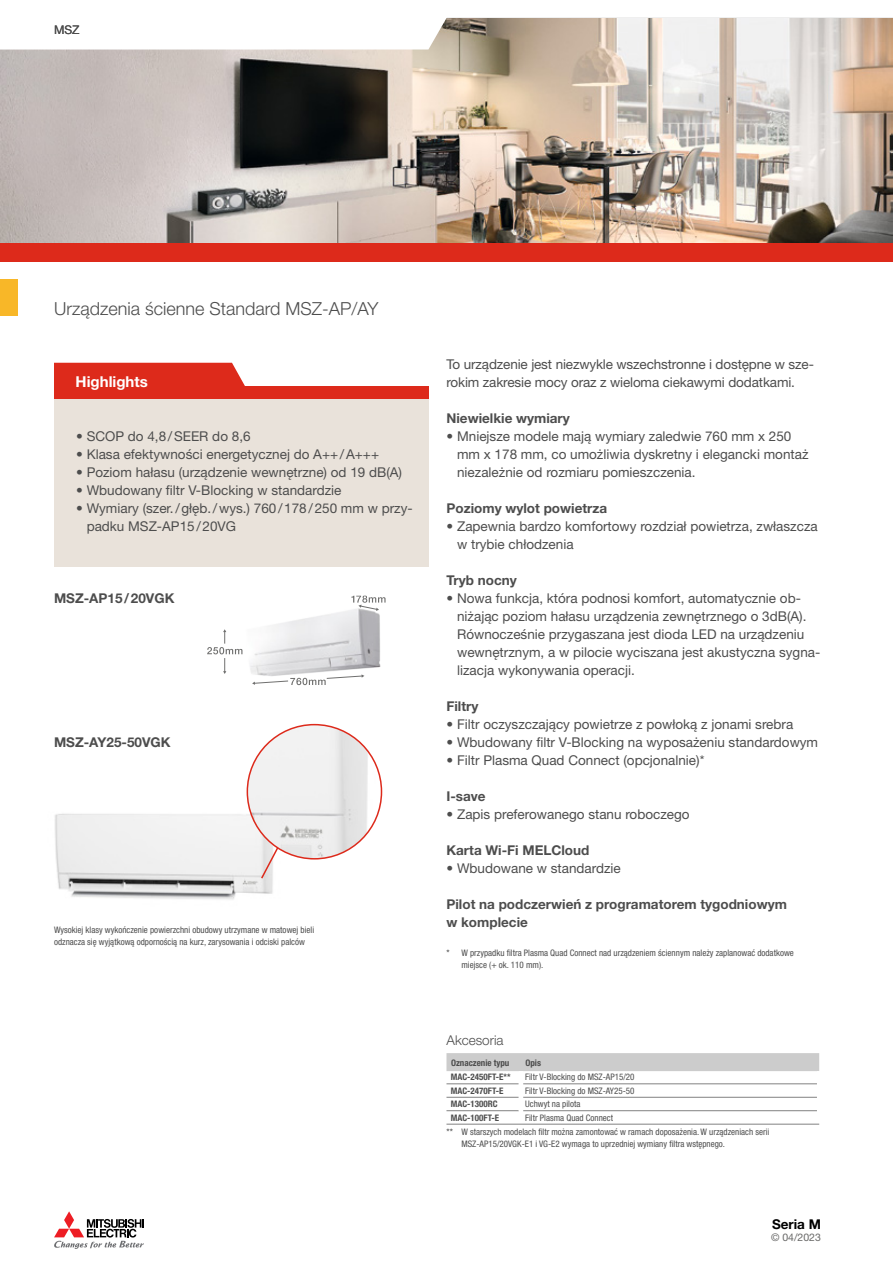
<style>
.page{position:relative;width:893px;height:1263px;background:#fff}
.page>*{position:absolute;margin:0;border:0;box-sizing:border-box;transform-origin:0 0}
.t1{font:300 18px "Helvetica Neue LT Pro";color:#4d4d4d}
.t2{font:700 15px "Helvetica Neue LT Pro";color:#fff}
.t3{font:13.5px/18px "Helvetica Neue LT Pro";color:#4d4d4d}
.t4{font:700 13.5px/18px "Helvetica Neue LT Pro";color:#4d4d4d}
.t5{font:13.5px "Helvetica Neue LT Pro";color:#000}
.t6{font:300 13.5px "Helvetica Neue LT Pro";color:#4d4d4d}
.t7{font:700 13.5px "Helvetica Neue LT Pro";color:#000}
.t8{font:12px "Helvetica Neue LT Pro";color:#4d4d4d}
.t9{font:condensed 9px/12px "Helvetica Neue LT Pro";color:#4d4d4d}
.t10{font:700 condensed 9px "Helvetica Neue LT Pro";color:#4d4d4d}
.s1{font-size:10.5px;color:#686867}
.s2{font-size:12px}
</style>
<div class="page">
<img style="left:0;top:18px;width:893px;height:225px">
<svg style="left:0;top:17px;width:457px;height:33px"></svg>
<div style="left:0;top:243px;width:893px;height:18px;background:#dd2a1b"></div>
<div style="left:0;top:279px;width:18px;height:36px;background:#f8b728"></div>
<div style="left:54px;top:399px;width:374px;height:168px;background:#e8e1d9"></div>
<div style="left:54px;top:363px;width:191px;height:24px;background:#dd2a1b"></div>
<div style="left:54px;top:387px;width:374px;height:12px;background:#dd2a1b"></div>
<img style="left:250px;top:610px;width:131px;height:64px">
<svg style="left:207px;top:629px;width:35px;height:45px"></svg>
<svg style="left:351px;top:595px;width:35px;height:16px"></svg>
<svg style="left:255px;top:674px;width:110px;height:5px"></svg>
<img style="left:252px;top:679px;width:74px;height:7px">
<img style="left:55px;top:804px;width:218px;height:96px">
<svg style="left:260px;top:832px;width:44px;height:48px"></svg>
<img style="left:247px;top:725px;width:134px;height:134px;border-radius:67px">
<div style="left:446px;top:1053px;width:373px;height:18px;background:#ccc"></div>
<hr style="left:446px;top:1083px;width:73px;height:1px;background:#828282">
<hr style="left:446px;top:1097px;width:73px;height:1px;background:#828282">
<hr style="left:446px;top:1110px;width:73px;height:1px;background:#828282">
<hr style="left:446px;top:1124px;width:75px;height:1px;background:#828282">
<hr style="left:521px;top:1124px;width:298px;height:1px;background:#828282">
<hr style="left:523px;top:1083px;width:294px;height:1px;background:#828282">
<hr style="left:523px;top:1097px;width:294px;height:1px;background:#828282">
<hr style="left:523px;top:1110px;width:294px;height:1px;background:#828282">
<svg style="left:54px;top:1211px;width:90px;height:38px"></svg>
<p class="t8" style="left:54px;top:23px;width:27px">MSZ</p>
<h1 class="t1" style="left:54px;top:298px;width:326px">Urządzenia ścienne Standard MSZ-AP/AY</h1>
<p class="t2" style="left:76px;top:372px;width:74px">Highlights</p>
<p class="t3" style="left:76px;top:427px;width:176px">• SCOP do 4,8/SEER do 8,6</p>
<p class="t3" style="left:76px;top:445px;width:305px">• Klasa efektywności energetycznej do A++/A+++</p>
<p class="t3" style="left:76px;top:463px;width:328px">• Poziom hałasu (urządzenie wewnętrzne) od 19 dB(A)</p>
<p class="t3" style="left:76px;top:481px;width:267px">• Wbudowany filtr V-Blocking w standardzie</p>
<p class="t3" style="left:87px;top:499px;width:328px;text-indent:-11px">• Wymiary (szer./głęb./wys.) 760/178/250 mm w przy&shy;padku MSZ-AP15/20VG</p>
<p class="t4" style="left:54px;top:589px;width:122px">MSZ-AP15/20VGK</p>
<p class="t4" style="left:54px;top:733px;width:118px">MSZ-AY25-50VGK</p>
<p class="t9" style="left:54px;top:923px;width:262px">Wysokiej klasy wykończenie powierzchni obudowy utrzymane w matowej bieli odznacza się wyjątkową odpornością na kurz, zarysowania i odciski palców</p>
<p class="t3" style="left:446px;top:355px;width:369px">To urządzenie jest niezwykle wszechstronne i dostępne w sze&shy;rokim zakresie mocy oraz z wieloma ciekawymi dodatkami.</p>
<p class="t4" style="left:446px;top:409px;width:125px">Niewielkie wymiary</p>
<p class="t3" style="left:457px;top:427px;width:353px;text-indent:-11px">• Mniejsze modele mają wymiary zaledwie 760 mm x 250 mm x 178 mm, co umożliwia dyskretny i elegancki montaż niezależnie od rozmiaru pomieszczenia.</p>
<p class="t4" style="left:446px;top:499px;width:162px">Poziomy wylot powietrza</p>
<p class="t3" style="left:457px;top:517px;width:362px;text-indent:-11px">• Zapewnia bardzo komfortowy rozdział powietrza, zwłaszcza w trybie chłodzenia</p>
<p class="t4" style="left:446px;top:571px;width:72px">Tryb nocny</p>
<p class="t3" style="left:457px;top:589px;width:365px;text-indent:-11px">• Nowa funkcja, która podnosi komfort, automatycznie ob&shy;niżając poziom hałasu urządzenia zewnętrznego o 3dB(A).<br>Równocześnie przygaszana jest dioda LED na urządzeniu wewnętrznym, a w pilocie wyciszana jest akustyczna sygna&shy;lizacja wykonywania operacji.</p>
<p class="t4" style="left:446px;top:697px;width:33px">Filtry</p>
<p class="t3" style="left:446px;top:715px;width:348px">• Filtr oczyszczający powietrze z powłoką z jonami srebra</p>
<p class="t3" style="left:446px;top:733px;width:373px">• Wbudowany filtr V-Blocking na wyposażeniu standardowym</p>
<p class="t3" style="left:446px;top:751px;width:259px">• Filtr Plasma Quad Connect (opcjonalnie)*</p>
<p class="t4" style="left:446px;top:787px;width:41px">I-save</p>
<p class="t3" style="left:446px;top:805px;width:245px">• Zapis preferowanego stanu roboczego</p>
<p class="t4" style="left:446px;top:841px;width:144px">Karta Wi-Fi MELCloud</p>
<p class="t3" style="left:446px;top:859px;width:176px">• Wbudowane w standardzie</p>
<p class="t4" style="left:446px;top:895px;width:342px">Pilot na podczerwień z programatorem tygodniowym w komplecie</p>
<p class="t9" style="left:461px;top:946px;width:334px;text-indent:-15px">* W przypadku filtra Plasma Quad Connect nad urządzeniem ściennym należy zaplanować dodatkowe miejsce (+ ok. 110 mm).</p>
<p class="t6" style="left:446px;top:1032px;width:59px">Akcesoria</p>
<p class="t10" style="left:451px;top:1057px;width:60px">Oznaczenie typu</p>
<p class="t10" style="left:525px;top:1057px;width:17px">Opis</p>
<p class="t10" style="left:451px;top:1072px;width:61px">MAC-2450FT-E**</p>
<p class="t9" style="left:525px;top:1071px;width:111px">Filtr V-Blocking do MSZ-AP15/20</p>
<p class="t10" style="left:451px;top:1085px;width:54px">MAC-2470FT-E</p>
<p class="t9" style="left:525px;top:1084px;width:111px">Filtr V-Blocking do MSZ-AY25-50</p>
<p class="t10" style="left:451px;top:1099px;width:48px">MAC-1300RC</p>
<p class="t9" style="left:525px;top:1098px;width:57px">Uchwyt na pilota</p>
<p class="t10" style="left:451px;top:1112px;width:50px">MAC-100FT-E</p>
<p class="t9" style="left:525px;top:1111px;width:89px">Filtr Plasma Quad Connect</p>
<p class="t9" style="left:461px;top:1126px;width:310px;text-indent:-15px">** W starszych modelach filtr można zamontować w ramach doposażenia. W urządzeniach serii<br>MSZ-AP15/20VGK-E1 i VG-E2 wymaga to uprzedniej wymiany filtra wstępnego.</p>
<p class="t7" style="left:772px;top:1215px;width:50px">Seria M</p>
<p class="t5" style="left:719px;top:1227px;width:104px">M-Serie /<span class="s1">© 04/2023</span></p>
<p class="t5" style="left:778px;top:1227px;width:44px"><span class="s2">©</span> 2014</p>
</div>
